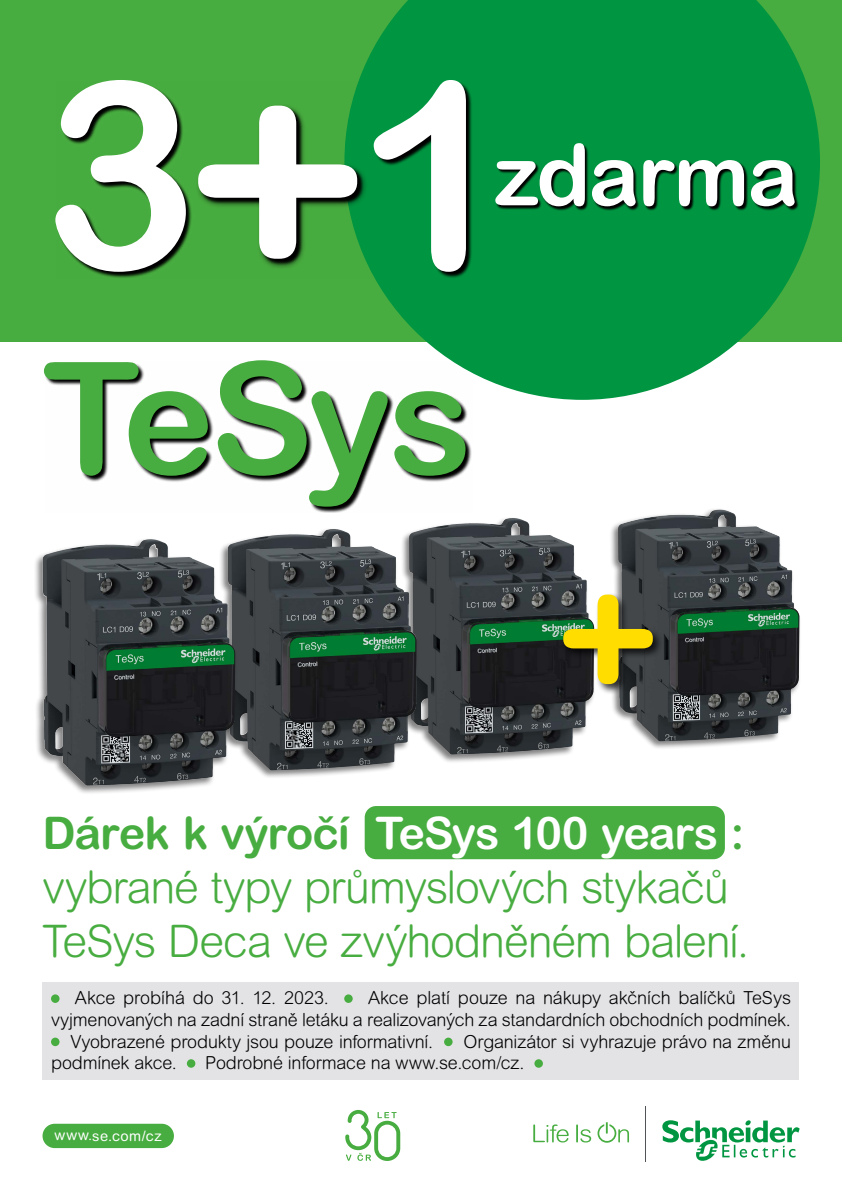
<style>
.page{position:relative;width:842px;height:1191px;background:#fff}
.page>*{position:absolute;margin:0;border:0;box-sizing:border-box;transform-origin:0 0}
.t1{font:700 262px "Arial Rounded MT Pro";color:#fff}
.t2{font:700 156px "Arial Rounded MT Pro";letter-spacing:-.035em;color:#48ad40}
.t3{font:700 85.4px "Arial Rounded MT Pro";letter-spacing:-.02em;color:#fff}
.t4{font:300 45px/54px "Arial Rounded MT Pro";letter-spacing:-.025em;color:#48ad40}
.poznámky{font:300 18px "Arial Rounded MT Pro";letter-spacing:-.01em;color:#000}
.t5{font:14.4px "Arial Rounded MT Pro";letter-spacing:.03em;color:#fff}
.s1{font-weight:700}
.s2{font-weight:700;color:#fff}
</style>
<div class="page">
<div style="left:365px;top:806px;width:360px;height:53px;background:#48ad40;border-radius:11px"></div>
<div style="left:0;top:0;width:842px;height:342px;background:#48ad40"></div>
<svg style="left:358px;top:0;width:462px;height:400px;fill:#009641"></svg>
<div style="left:400px;top:516px;width:196px;height:247px;background:#000;opacity:.5"></div>
<img style="left:409px;top:518px;width:104px;height:54px">
<div style="left:609px;top:508px;width:193px;height:242px;background:#000;opacity:.5"></div>
<img style="left:618px;top:509px;width:100px;height:53px">
<div style="left:219px;top:527px;width:199px;height:252px;background:#000;opacity:.5"></div>
<img style="left:228px;top:529px;width:106px;height:55px">
<div style="left:33px;top:537px;width:204px;height:258px;background:#000;opacity:.5"></div>
<img style="left:43px;top:539px;width:106px;height:56px">
<svg style="left:57px;top:81px;width:416px;height:198px"></svg>
<div style="left:196px;top:103px;width:171px;height:166px;background:#000;opacity:.75"></div>
<svg style="left:198px;top:106px;width:159px;height:153px"></svg>
<svg style="left:496px;top:144px;width:303px;height:67px;background:#005d28"></svg>
<svg style="left:45px;top:361px;width:427px;height:152px"></svg>
<div style="left:43px;top:982px;width:756px;height:98px;background:#e3e2e5"></div>
<div style="left:51px;top:994px;width:9px;height:9px;background:#48ad40;border-radius:50%"></div>
<div style="left:344px;top:994px;width:9px;height:9px;background:#48ad40;border-radius:50%"></div>
<div style="left:51px;top:1037px;width:9px;height:9px;background:#48ad40;border-radius:50%"></div>
<div style="left:444px;top:1037px;width:9px;height:9px;background:#48ad40;border-radius:50%"></div>
<div style="left:187px;top:1059px;width:8px;height:8px;background:#48ad40;border-radius:50%"></div>
<div style="left:534px;top:1059px;width:9px;height:8px;background:#48ad40;border-radius:50%"></div>
<div style="left:561px;top:592px;width:102px;height:102px;background:#000;opacity:.75"></div>
<svg style="left:563px;top:594px;width:90px;height:90px;background:#8a822e"></svg>
<svg style="left:345px;top:1110px;width:55px;height:51px"></svg>
<div style="left:43px;top:1123px;width:131px;height:25px;background:#48ad40;border-radius:12px"></div>
<svg style="left:533px;top:1122px;width:96px;height:20px"></svg>
<svg style="left:662px;top:1120px;width:138px;height:41px"></svg>
<hr style="left:645px;top:1106px;width:1px;height:55px;background:#505456">
<p class="t1" style="left:43px;top:18px;width:472px">3 1</p>
<p class="t3" style="left:494px;top:123px;width:305px">zdarma</p>
<p class="t2" style="left:43px;top:324px;width:431px">TeSys</p>
<p class="t4" style="left:43px;top:808px;width:709px"><span class="s1">Dárek k výročí</span> <span class="s2">TeSys 100 years</span> <span class="s1">: </span>vybrané typy průmyslových stykačů<br>TeSys Deca ve zvýhodněném balení.</p>
<p class="poznámky" style="left:75px;top:987px;width:256px">Akce probíhá do 31. 12. 2023.</p>
<p class="poznámky" style="left:368px;top:987px;width:424px">Akce platí pouze na nákupy akčních balíčků TeSys</p>
<p class="poznámky" style="left:51px;top:1009px;width:741px">vyjmenovaných na zadní straně letáku a realizovaných za standardních obchodních podmínek.</p>
<p class="poznámky" style="left:70px;top:1030px;width:364px">Vyobrazené produkty jsou pouze informativní.</p>
<p class="poznámky" style="left:463px;top:1030px;width:329px">Organizátor si vyhrazuje právo na změnu</p>
<p class="poznámky" style="left:51px;top:1052px;width:127px">podmínek akce.</p>
<p class="poznámky" style="left:205px;top:1052px;width:321px">Podrobné informace na www.se.com/cz.</p>
<p class="t5" style="left:55px;top:1127px;width:109px">www.se.com/cz</p>
</div>
